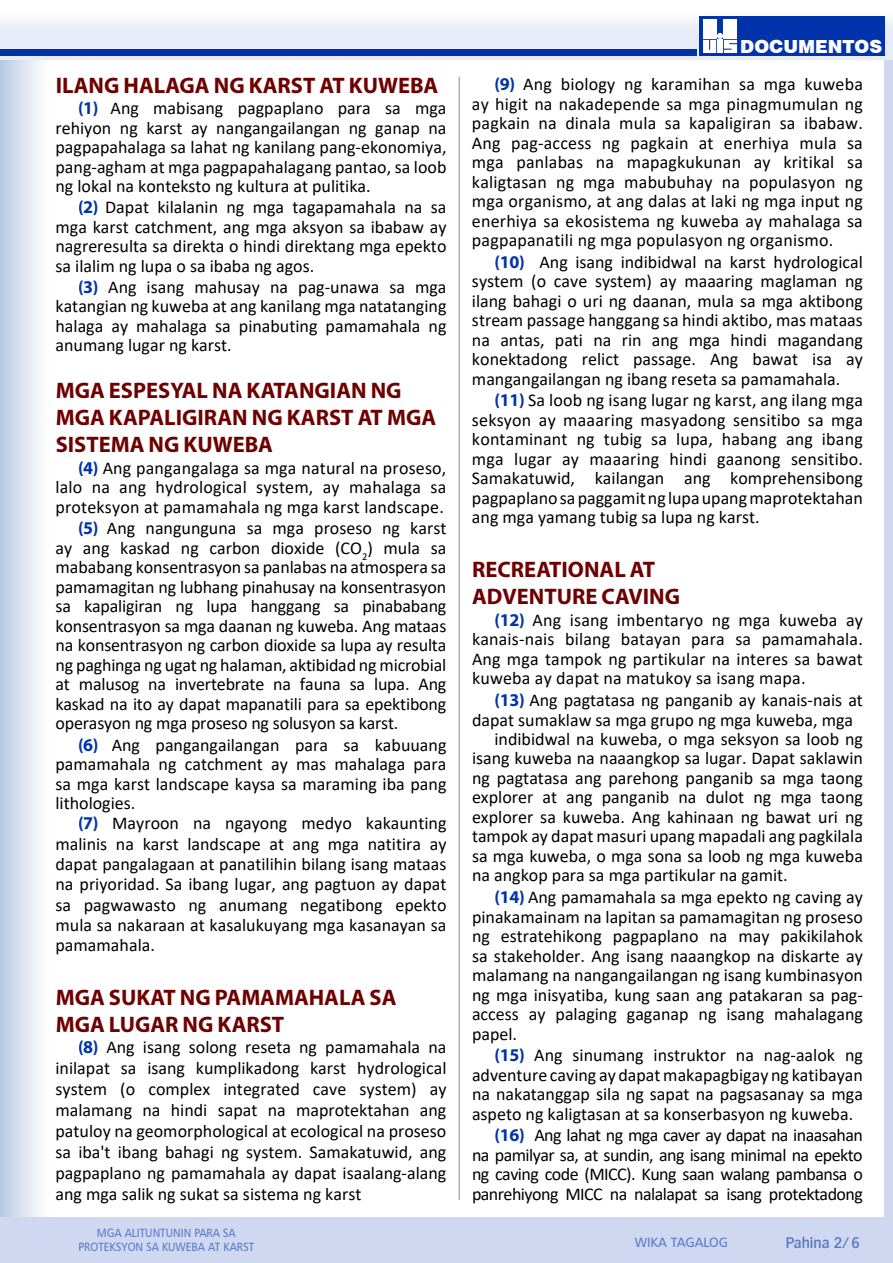
<style>
.page{position:relative;width:893px;height:1263px;background:#fff}
.page>*{position:absolute;margin:0;border:0;box-sizing:border-box;transform-origin:0 0}
.t1{font:700 22.5px/27px "Myriad Pro";color:#6e0000}
.t2{font:18px/19.5px "Calibri";color:#000;text-align:justify}
.t3{font:900 18px "Swiss 721 BT";color:#fff}
.t4{font:500 15px "Hamburg";color:#597ac7}
.t5{font:13.5px "Humanist 777 BT Roman B";color:#597ac7}
.t6{font:12px/14.4px "Humanist 777 BT Roman B";color:#597ac7;text-align:center;scale:.9 1}
.s1{font-family:"Myriad Pro";font-weight:700;color:#0033ab}
</style>
<div class="page">
<div style="left:0;top:1217px;width:893px;height:46px;background:#cfd8f0"></div>
<div style="left:0;top:59px;width:51px;height:1158px;background:linear-gradient(to right,#bacae3,#fff)"></div>
<div style="left:885px;top:59px;width:8px;height:1159px;background:#cfd8f0"></div>
<svg style="left:0;top:20px;width:893px;height:39px;background:#e8edf8"></svg>
<div style="left:0;top:49px;width:696px;height:7px;background:#0033ab"></div>
<div style="left:699px;top:16px;width:186px;height:40px;background:#0033ab"></div>
<div style="left:703px;top:19px;width:13px;height:20px;background:#fff"></div>
<svg style="left:703px;top:33px;width:34px;height:20px"></svg>
<div style="left:724px;top:19px;width:13px;height:20px;background:#fff"></div>
<hr style="left:459px;top:77px;width:1px;height:1123px;background:#9d9d9c">
<p class="t1" style="left:56px;top:72px;width:384px">ILANG HALAGA NG KARST AT KUWEBA</p>
<p class="t2" style="left:56px;top:98px;width:392px;text-indent:22px"><span class="s1">(1)</span> Ang mabisang pagpaplano para sa mga rehiyon ng karst ay nangangailangan ng ganap na pagpapahalaga sa lahat ng kanilang pang-ekonomiya, pang-agham at mga pagpapahalagang pantao, sa loob ng lokal na konteksto ng kultura at pulitika.</p>
<p class="t2" style="left:56px;top:197px;width:392px;text-indent:22px"><span class="s1">(2)</span> Dapat kilalanin ng mga tagapamahala na sa mga karst catchment, ang mga aksyon sa ibabaw ay nagreresulta sa direkta o hindi direktang mga epekto sa ilalim ng lupa o sa ibaba ng agos.</p>
<p class="t2" style="left:56px;top:277px;width:392px;text-indent:22px"><span class="s1">(3)</span> Ang isang mahusay na pag-unawa sa mga katangian ng kuweba at ang kanilang mga natatanging halaga ay mahalaga sa pinabuting pamamahala ng anumang lugar ng karst.</p>
<p class="t1" style="left:56px;top:376px;width:382px">MGA ESPESYAL NA KATANGIAN NG<br>MGA KAPALIGIRAN NG KARST AT MGA<br>SISTEMA NG KUWEBA</p>
<p class="t2" style="left:56px;top:457px;width:392px;text-indent:22px"><span class="s1">(4)</span> Ang pangangalaga sa mga natural na proseso, lalo na ang hydrological system, ay mahalaga sa proteksyon at pamamahala ng mga karst landscape.</p>
<p class="t2" style="left:56px;top:518px;width:392px;text-indent:22px"><span class="s1">(5)</span> Ang nangunguna sa mga proseso ng karst ay ang kaskad ng carbon dioxide (CO<sub>2</sub>) mula sa mababang konsentrasyon sa panlabas na atmospera sa pamamagitan ng lubhang pinahusay na konsentrasyon sa kapaligiran ng lupa hanggang sa pinababang konsentrasyon sa mga daanan ng kuweba. Ang mataas na konsentrasyon ng carbon dioxide sa lupa ay resulta ng paghinga ng ugat ng halaman, aktibidad ng microbial at malusog na invertebrate na fauna sa lupa. Ang kaskad na ito ay dapat mapanatili para sa epektibong operasyon ng mga proseso ng solusyon sa karst.</p>
<p class="t2" style="left:56px;top:734px;width:392px;text-indent:22px"><span class="s1">(6)</span> Ang pangangailangan para sa kabuuang pamamahala ng catchment ay mas mahalaga para sa mga karst landscape kaysa sa maraming iba pang lithologies.</p>
<p class="t2" style="left:56px;top:813px;width:392px;line-height:20.2px;text-indent:22px"><span class="s1">(7)</span> Mayroon na ngayong medyo kakaunting malinis na karst landscape at ang mga natitira ay dapat pangalagaan at panatilihin bilang isang mataas na priyoridad. Sa ibang lugar, ang pagtuon ay dapat sa pagwawasto ng anumang negatibong epekto mula sa nakaraan at kasalukuyang mga kasanayan sa pamamahala.</p>
<p class="t1" style="left:56px;top:983px;width:342px">MGA SUKAT NG PAMAMAHALA SA<br>MGA LUGAR NG KARST</p>
<p class="t2" style="left:56px;top:1036px;width:392px;line-height:21px;text-indent:22px"><span class="s1">(8)</span> Ang isang solong reseta ng pamamahala na inilapat sa isang kumplikadong karst hydrological system (o complex integrated cave system) ay malamang na hindi sapat na maprotektahan ang patuloy na geomorphological at ecological na proseso sa iba't ibang bahagi ng system. Samakatuwid, ang pagpaplano ng pamamahala ay dapat isaalang-alang ang mga salik ng sukat sa sistema ng karst</p>
<p class="t6" style="left:79px;top:1225px;width:197px">MGA ALITUNTUNIN PARA SA<br>PROTEKSYON SA KUWEBA AT KARST</p>
<p class="t3" style="left:740px;top:36px;width:143px">DOCUMENTOS</p>
<p class="t2" style="left:472px;top:74px;width:392px;text-indent:22px"><span class="s1">(9)</span> Ang biology ng karamihan sa mga kuweba ay higit na nakadepende sa mga pinagmumulan ng pagkain na dinala mula sa kapaligiran sa ibabaw.<br>Ang pag-access ng pagkain at enerhiya mula sa mga panlabas na mapagkukunan ay kritikal sa kaligtasan ng mga mabubuhay na populasyon ng mga organismo, at ang dalas at laki ng mga input ng enerhiya sa ekosistema ng kuweba ay mahalaga sa pagpapanatili ng mga populasyon ng organismo.</p>
<p class="t2" style="left:472px;top:251px;width:392px;text-indent:22px"><span class="s1">(10)</span> Ang isang indibidwal na karst hydrological system (o cave system) ay maaaring maglaman ng ilang bahagi o uri ng daanan, mula sa mga aktibong stream passage hanggang sa hindi aktibo, mas mataas na antas, pati na rin ang mga hindi magandang konektadong relict passage. Ang bawat isa ay mangangailangan ng ibang reseta sa pamamahala.</p>
<p class="t2" style="left:472px;top:390px;width:392px;text-indent:22px"><span class="s1">(11)</span> Sa loob ng isang lugar ng karst, ang ilang mga seksyon ay maaaring masyadong sensitibo sa mga kontaminant ng tubig sa lupa, habang ang ibang mga lugar ay maaaring hindi gaanong sensitibo.<br>Samakatuwid, kailangan ang komprehensibong pagpaplano sa paggamit ng lupa upang maprotektahan ang mga yamang tubig sa lupa ng karst.</p>
<p class="t1" style="left:472px;top:555px;width:209px">RECREATIONAL AT<br>ADVENTURE CAVING</p>
<p class="t2" style="left:472px;top:610px;width:393px;text-indent:22px"><span class="s1">(12)</span> Ang isang imbentaryo ng mga kuweba ay kanais-nais bilang batayan para sa pamamahala.<br>Ang mga tampok ng partikular na interes sa bawat kuweba ay dapat na matukoy sa isang mapa.</p>
<p class="t2" style="left:494px;top:690px;width:370px"><span class="s1">(13)</span> Ang pagtatasa ng panganib ay kanais-nais at</p>
<p class="t2" style="left:472px;top:709px;width:383px">dapat sumaklaw sa mga grupo ng mga kuweba, mga</p>
<p class="t2" style="left:494px;top:729px;width:370px">indibidwal na kuweba, o mga seksyon sa loob ng</p>
<p class="t2" style="left:472px;top:748px;width:392px">isang kuweba na naaangkop sa lugar. Dapat saklawin</p>
<p class="t2" style="left:472px;top:768px;width:392px">ng pagtatasa ang parehong panganib sa mga taong</p>
<p class="t2" style="left:472px;top:787px;width:392px">explorer at ang panganib na dulot ng mga taong</p>
<p class="t2" style="left:472px;top:807px;width:392px">explorer sa kuweba. Ang kahinaan ng bawat uri ng</p>
<p class="t2" style="left:472px;top:826px;width:392px">tampok ay dapat masuri upang mapadali ang pagkilala</p>
<p class="t2" style="left:472px;top:846px;width:392px">sa mga kuweba, o mga sona sa loob ng mga kuweba</p>
<p class="t2" style="left:472px;top:865px;width:317px">na angkop para sa mga partikular na gamit.</p>
<p class="t2" style="left:472px;top:887px;width:392px;text-indent:22px"><span class="s1">(14)</span> Ang pamamahala sa mga epekto ng caving ay pinakamainam na lapitan sa pamamagitan ng proseso ng estratehikong pagpaplano na may pakikilahok sa stakeholder. Ang isang naaangkop na diskarte ay malamang na nangangailangan ng isang kumbinasyon ng mga inisyatiba, kung saan ang patakaran sa pag&shy;access ay palaging gaganap ng isang mahalagang papel.</p>
<p class="t2" style="left:472px;top:1045px;width:392px;text-indent:22px"><span class="s1">(15)</span> Ang sinumang instruktor na nag-aalok ng adventure caving ay dapat makapagbigay ng katibayan na nakatanggap sila ng sapat na pagsasanay sa mga aspeto ng kaligtasan at sa konserbasyon ng kuweba.</p>
<p class="t2" style="left:472px;top:1125px;width:392px;text-indent:22px"><span class="s1">(16)</span> Ang lahat ng mga caver ay dapat na inaasahan na pamilyar sa, at sundin, ang isang minimal na epekto ng caving code (MICC). Kung saan walang pambansa o panrehiyong MICC na nalalapat sa isang protektadong</p>
<p class="t5" style="left:635px;top:1234px;width:95px">WIKA TAGALOG</p>
<p class="t4" style="left:786px;top:1232px;width:75px">Pahina 2/6</p>
</div>
